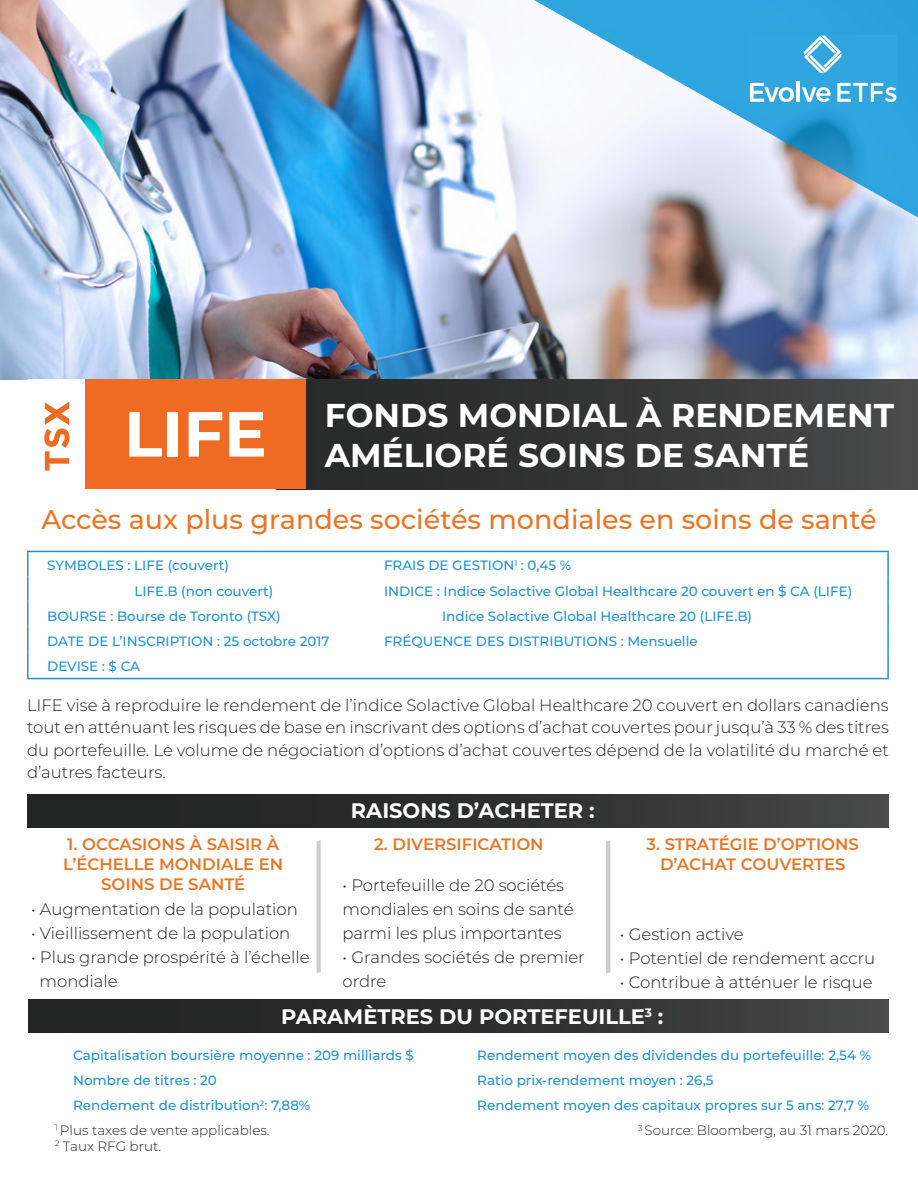
<style>
.page{position:relative;width:918px;height:1188px;background:#fff}
.page>*{position:absolute;margin:0;border:0;box-sizing:border-box;transform-origin:0 0}
.t1{font:700 33px/39.6px "Montserrat";color:#fff}
.t2{font:500 27px "Montserrat";color:#e87624}
.t3{font:700 21px "Montserrat";color:#fff}
.t4{font:300 16.5px/22.5px "Montserrat";color:#231f20}
.t5{font:600 16.5px/19.8px "Montserrat";color:#e87624}
.t6{font:500 13.5px "Montserrat";color:#2291d0}
.t7{font:300 13.5px/16.2px "Montserrat";color:#231f20}
</style>
<div class="page">
<img style="left:0;top:0;width:918px;height:380px">
<div style="left:277px;top:380px;width:641px;height:109px;background:linear-gradient(to right,#232424,#484849)"></div>
<div style="left:85px;top:380px;width:221px;height:109px;background:#ef6b24"></div>
<svg style="left:44px;top:402px;width:26px;height:69px"></svg>
<svg style="left:129px;top:412px;width:33px;height:45px"></svg>
<div style="left:168px;top:412px;width:10px;height:45px;background:#fff"></div>
<svg style="left:189px;top:412px;width:33px;height:45px"></svg>
<svg style="left:229px;top:412px;width:35px;height:45px"></svg>
<hr style="left:27px;top:551px;width:351px;height:1px;background:#2291d0">
<hr style="left:378px;top:551px;width:511px;height:1px;background:#2291d0">
<hr style="left:887px;top:552px;width:2px;height:24px;background:#2291d0">
<hr style="left:887px;top:576px;width:2px;height:26px;background:#2291d0">
<hr style="left:887px;top:602px;width:2px;height:25px;background:#2291d0">
<hr style="left:887px;top:627px;width:2px;height:25px;background:#2291d0">
<svg style="left:27px;top:552px;width:1px;height:126px"></svg>
<hr style="left:887px;top:652px;width:2px;height:26px;background:#2291d0">
<hr style="left:27px;top:678px;width:351px;height:1px;background:#2291d0">
<hr style="left:378px;top:678px;width:511px;height:1px;background:#2291d0">
<div style="left:27px;top:794px;width:862px;height:33px;background:linear-gradient(to right,#1d1e1e,#434343)"></div>
<svg style="left:317px;top:840px;width:4px;height:133px"></svg>
<svg style="left:606px;top:840px;width:4px;height:133px"></svg>
<div style="left:28px;top:1000px;width:860px;height:33px;background:linear-gradient(to right,#1d1e1e,#424343)"></div>
<svg style="left:534px;top:0;width:384px;height:218px"></svg>
<svg style="left:804px;top:36px;width:37px;height:37px"></svg>
<svg style="left:750px;top:83px;width:44px;height:19px"></svg>
<hr style="left:797px;top:82px;width:3px;height:20px;background:#fff">
<svg style="left:802px;top:87px;width:29px;height:15px"></svg>
<svg style="left:837px;top:83px;width:59px;height:19px"></svg>
<p class="t1" style="left:325px;top:394px;width:571px">FONDS MONDIAL À RENDEMENT<br>AMÉLIORÉ SOINS DE SANTÉ</p>
<p class="t2" style="left:41px;top:501px;width:837px">Accès aux plus grandes sociétés mondiales en soins de santé</p>
<p class="t6" style="left:47px;top:556px;width:183px">SYMBOLES : LIFE (couvert)</p>
<p class="t6" style="left:384px;top:556px;width:189px">FRAIS DE GESTION<sup>1</sup> : 0,45 %</p>
<p class="t6" style="left:134px;top:581px;width:140px">LIFE.B (non couvert)</p>
<p class="t6" style="left:384px;top:581px;width:470px">INDICE : Indice Solactive Global Healthcare 20 couvert en $ CA (LIFE)</p>
<p class="t6" style="left:47px;top:606px;width:235px">BOURSE : Bourse de Toronto (TSX)</p>
<p class="t6" style="left:442px;top:606px;width:312px">Indice Solactive Global Healthcare 20 (LIFE.B)</p>
<p class="t6" style="left:47px;top:631px;width:284px">DATE DE L’INSCRIPTION : 25 octobre 2017</p>
<p class="t6" style="left:384px;top:631px;width:315px">FRÉQUENCE DES DISTRIBUTIONS : Mensuelle</p>
<p class="t6" style="left:47px;top:657px;width:94px">DEVISE : $ CA</p>
<p class="t4" style="left:27px;top:693px;width:863px;text-align:justify">LIFE vise à reproduire le rendement de l’indice Solactive Global Healthcare 20 couvert en dollars canadiens tout en atténuant les risques de base en inscrivant des options d’achat couvertes pour jusqu’à 33 % des titres du portefeuille. Le volume de négociation d’options d’achat couvertes dépend de la volatilité du marché et d’autres facteurs.</p>
<p class="t5" style="left:63px;top:834px;width:222px">1. OCCASIONS À SAISIR À<br>L’ÉCHELLE MONDIALE EN</p>
<p class="t5" style="left:101px;top:873px;width:146px">SOINS DE SANTÉ</p>
<p class="t4" style="left:31px;top:898px;width:268px">• Augmentation de la population</p>
<p class="t4" style="left:31px;top:922px;width:261px">• Vieillissement de la population</p>
<p class="t4" style="left:31px;top:946px;width:280px">• Plus grande prospérité à l’échelle</p>
<p class="t4" style="left:40px;top:970px;width:80px">mondiale</p>
<p class="t3" style="left:351px;top:796px;width:245px">RAISONS D’ACHETER :</p>
<p class="t5" style="left:374px;top:834px;width:171px">2. DIVERSIFICATION</p>
<p class="t5" style="left:647px;top:834px;width:214px;text-align:center">3. STRATÉGIE D’OPTIONS<br>D’ACHAT COUVERTES</p>
<p class="t4" style="left:343px;top:873px;width:233px;line-height:24px">• Portefeuille de 20 sociétés mondiales en soins de santé parmi les plus importantes</p>
<p class="t4" style="left:343px;top:945px;width:244px;line-height:24px">• Grandes sociétés de premier ordre</p>
<p class="t4" style="left:620px;top:922px;width:125px">• Gestion active</p>
<p class="t4" style="left:620px;top:946px;width:257px">• Potentiel de rendement accru</p>
<p class="t4" style="left:620px;top:970px;width:254px">• Contribue à atténuer le risque</p>
<p class="t3" style="left:281px;top:1001px;width:384px">PARAMÈTRES DU PORTEFEUILLE<sup>3</sup> :</p>
<p class="t6" style="left:73px;top:1046px;width:342px">Capitalisation boursière moyenne : 209 milliards $</p>
<p class="t6" style="left:477px;top:1046px;width:395px">Rendement moyen des dividendes du portefeuille: 2,54 %</p>
<p class="t6" style="left:73px;top:1071px;width:145px">Nombre de titres : 20</p>
<p class="t6" style="left:477px;top:1071px;width:238px">Ratio prix-rendement moyen : 26,5</p>
<p class="t6" style="left:73px;top:1096px;width:239px">Rendement de distribution<sup>2</sup>: 7,88%</p>
<p class="t6" style="left:477px;top:1096px;width:393px">Rendement moyen des capitaux propres sur 5 ans: 27,7 %</p>
<p class="t7" style="left:55px;top:1121px;width:216px"><sup>1</sup> Plus taxes de vente applicables.<br><sup>2</sup> Taux RFG brut.</p>
<p class="t7" style="left:638px;top:1122px;width:252px"><sup>3</sup> Source: Bloomberg, au 31 mars 2020.</p>
</div>
